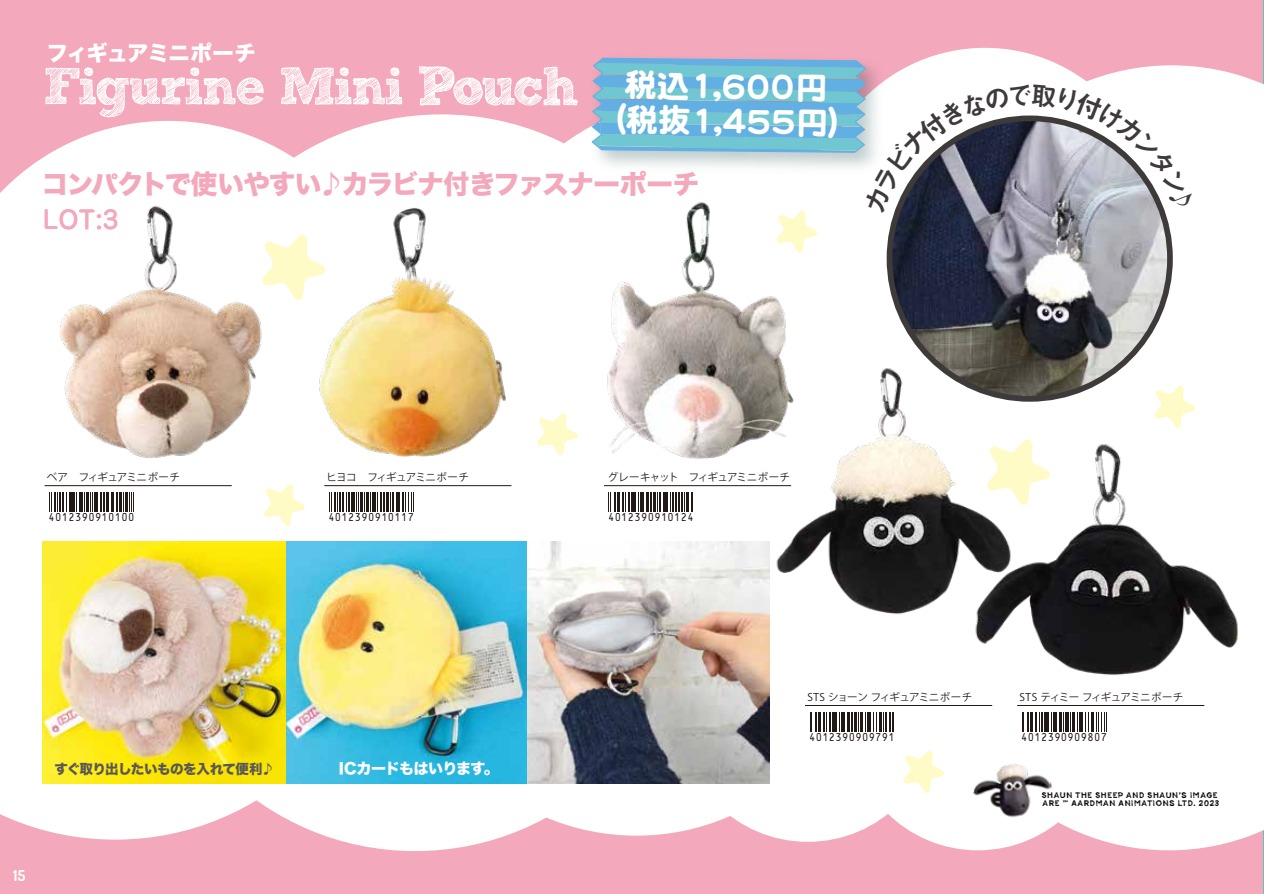
<style>
.page{position:relative;width:1264px;height:894px;background:#fff}
.page>*{position:absolute;margin:0;border:0;box-sizing:border-box;transform-origin:0 0}
.t1{font:52.05px "Sketch Rockwell";letter-spacing:-.05em;color:#fff}
.t2{font:32.25px/34.7px "DF Maru Gothic SB MP RKSJ H";color:#fff;text-align:center}
.t3{font:26.55px "Hira Kaku Std W8";letter-spacing:-.035em;color:#f3a8bb}
.t4{font:500 24.75px "Jun 34 Pro";color:#f3a8bb}
.t5{font:21.45px "Hira Kaku Std W8";letter-spacing:-.04em;color:#fff}
.t6{font:15px "Hira Kaku Std W8";letter-spacing:-.045em;color:#fff}
.t7{font:700 15px "Dosis";color:#fff}
.t8{font:13.5px "Hira Kaku Std W8";letter-spacing:-.04em;color:#595757}
.t9{font:11.4px "OCRB";letter-spacing:.105em;color:#221815;scale:.82 1}
.t10{font:10.5px "Koz Go Pro";letter-spacing:-.05em;color:#221815}
.t11{font:7.35px/8.7px "Canvas Tiny Sans";color:#050000}
.s1{font-size:55.05px}
</style>
<div class="page">
<div style="left:0;top:0;width:1263px;height:894px;background:#f3a8bb"></div>
<hr style="left:1263px;top:0;width:1px;height:894px;background:#61c1be">
<div style="left:404px;top:371px;width:464px;height:464px;background:#fff;border-radius:50%"></div>
<svg style="left:936px;top:762px;width:304px;height:88px;fill:#fff"></svg>
<div style="left:679px;top:584px;width:257px;height:258px;background:#fff;border-radius:50%"></div>
<div style="left:849px;top:592px;width:257px;height:258px;background:#fff;border-radius:50%"></div>
<div style="left:142px;top:305px;width:546px;height:546px;background:#fff;border-radius:50%"></div>
<svg style="left:0;top:585px;width:388px;height:254px;fill:#fff"></svg>
<svg style="left:0;top:121px;width:293px;height:464px;fill:#fff"></svg>
<div style="left:1095px;top:66px;width:169px;height:322px;background:#fff"></div>
<div style="left:693px;top:309px;width:464px;height:464px;background:#fff;border-radius:50%"></div>
<div style="left:815px;top:48px;width:340px;height:340px;background:#fff;border-radius:50%"></div>
<div style="left:168px;top:114px;width:546px;height:546px;background:#fff;border-radius:50%"></div>
<div style="left:1100px;top:293px;width:164px;height:546px;background:#fff"></div>
<div style="left:1234px;top:184px;width:30px;height:464px;background:#fff"></div>
<hr style="left:805px;top:705px;width:187px;height:1px;background:#221815">
<svg style="left:810px;top:712px;width:47px;height:19px"></svg>
<hr style="left:860px;top:712px;width:3px;height:19px;background:#221815">
<svg style="left:865px;top:712px;width:29px;height:19px"></svg>
<hr style="left:1017px;top:705px;width:187px;height:1px;background:#221815">
<div style="left:1017px;top:712px;width:93px;height:30px;background:#fff"></div>
<svg style="left:1022px;top:712px;width:49px;height:19px"></svg>
<hr style="left:1072px;top:712px;width:3px;height:19px;background:#221815">
<svg style="left:1077px;top:712px;width:9px;height:19px"></svg>
<hr style="left:1091px;top:712px;width:3px;height:19px;background:#221815">
<svg style="left:1096px;top:712px;width:9px;height:19px"></svg>
<hr style="left:45px;top:485px;width:187px;height:1px;background:#221815">
<div style="left:45px;top:493px;width:93px;height:29px;background:#fff"></div>
<svg style="left:49px;top:493px;width:56px;height:19px"></svg>
<hr style="left:106px;top:493px;width:3px;height:19px;background:#221815">
<svg style="left:111px;top:493px;width:23px;height:19px"></svg>
<hr style="left:324px;top:485px;width:187px;height:1px;background:#221815">
<svg style="left:329px;top:493px;width:85px;height:19px"></svg>
<hr style="left:604px;top:485px;width:187px;height:1px;background:#221815">
<svg style="left:608px;top:493px;width:85px;height:19px"></svg>
<img style="left:973px;top:764px;width:81px;height:63px">
<img style="left:889px;top:118px;width:281px;height:281px;border-radius:140px">
<img style="left:582px;top:127px;width:8px;height:31px">
<img style="left:756px;top:363px;width:275px;height:275px">
<img style="left:968px;top:425px;width:275px;height:275px">
<img style="left:20px;top:197px;width:242px;height:276px">
<img style="left:319px;top:208px;width:187px;height:249px">
<img style="left:560px;top:253px;width:273px;height:218px">
<img style="left:43px;top:541px;width:726px;height:242px">
<svg style="left:987px;top:439px;width:63px;height:66px"></svg>
<svg style="left:262px;top:234px;width:63px;height:66px"></svg>
<svg style="left:1154px;top:385px;width:41px;height:43px;background:#fffce3"></svg>
<svg style="left:903px;top:751px;width:41px;height:42px"></svg>
<svg style="left:264px;top:484px;width:41px;height:42px"></svg>
<svg style="left:537px;top:413px;width:41px;height:42px"></svg>
<svg style="left:590px;top:56px;width:605px;height:197px"></svg>
<h3 class="t5" style="left:47px;top:41px;width:211px">フィギュアミニポーチ</h3>
<h1 class="t1" style="left:43px;top:65px;width:537px">Figurine Mini <span class="s1">Pouch</span></h1>
<h2 class="t2" style="left:595px;top:66px;width:267px;rotate:1deg">税込1,600円<br>（税抜1,455円）</h2>
<h3 class="t3" style="left:42px;top:169px;width:659px">コンパクトで使いやすい♪カラビナ付きファスナーポーチ</h3>
<h3 class="t4" style="left:43px;top:200px;width:77px">LOT:3</h3>
<p class="t10" style="left:47px;top:470px;width:134px">ベア　フィギュアミニポーチ</p>
<p class="t9" style="left:49px;top:513px;width:105px">4012390910100</p>
<p class="t10" style="left:326px;top:470px;width:144px">ヒヨコ　フィギュアミニポーチ</p>
<p class="t9" style="left:329px;top:513px;width:105px">4012390910117</p>
<p class="t8" style="left:54px;top:761px;width:222px">すぐ取り出したいものを入れて便利♪</p>
<h3 class="t6" style="left:339px;top:760px;width:162px">ICカードもはいります。</h3>
<h3 class="t7" style="left:13px;top:865px;width:14px">15</h3>
<p class="t10" style="left:608px;top:470px;width:184px">グレーキャット　フィギュアミニポーチ</p>
<p class="t9" style="left:608px;top:513px;width:105px">4012390910124</p>
<p class="t10" style="left:807px;top:690px;width:166px">STS ショーン フィギュアミニポーチ</p>
<p class="t9" style="left:809px;top:733px;width:105px">4012390909791</p>
<p class="t10" style="left:1019px;top:690px;width:165px">STS ティミー フィギュアミニポーチ</p>
<p class="t9" style="left:1021px;top:733px;width:105px">4012390909807</p>
<p class="t11" style="left:1041px;top:790px;width:180px">SHAUN THE SHEEP AND SHAUN’S IMAGE<br>ARE ™ AARDMAN ANIMATIONS LTD. 2023</p>
</div>
